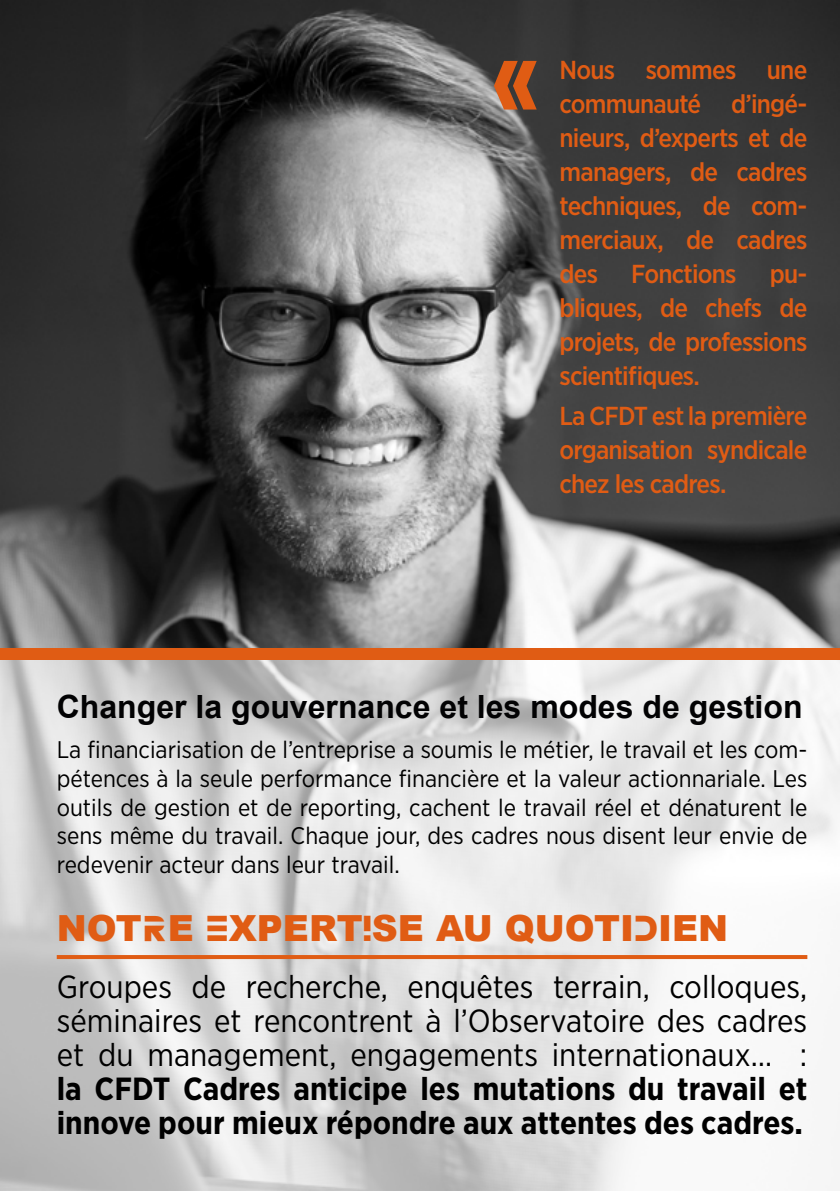
<style>
.page{position:relative;width:840px;height:1191px;background:#fff}
.page>*{position:absolute;margin:0;border:0;box-sizing:border-box;transform-origin:0 0}
.t1{font:146px "Bauhaus 93";color:#e05c14}
.t2{font:900 36px "Arial";color:#e05c14}
.t3{font:32px/34px "Gotham Narrow";color:#000;text-align:justify}
.t4{font:700 32px/34px "Gotham Narrow";color:#000}
.t5{font:700 32px "Arial";color:#020203}
.t6{font:500 26px/34px "Gotham Narrow";letter-spacing:-.03em;color:#e05c14;text-align:justify}
.t7{font:24px/28.8px "Gotham Narrow";color:#000;text-align:justify}
.s1{font-family:"CFDT";font-stretch:condensed}
</style>
<div class="page">
<img style="left:0;top:0;width:839px;height:648px">
<svg style="left:0;top:659px;width:839px;height:532px"></svg>
<hr style="left:57px;top:955px;width:749px;height:4px;background:#e05c14">
<div style="left:0;top:648px;width:839px;height:11px;background:#e05c14"></div>
<h1 class="t1" style="left:488px;top:-11px;width:56px">«</h1>
<p class="t6" style="left:559px;top:52px;width:249px">Nous sommes une communauté d’ingé&shy;nieurs, d’experts et de managers, de cadres techniques, de com&shy;merciaux, de cadres des</p>
<p class="t6" style="left:631px;top:256px;width:107px">Fonctions</p>
<p class="t6" style="left:559px;top:256px;width:249px;text-indent:210px">pu&shy;bliques, de chefs de projets, de professions scientifiques.</p>
<p class="t6" style="left:559px;top:398px;width:249px">La CFDT est la première organisation syndicale chez les cadres.</p>
<h3 class="t5" style="left:57px;top:684px;width:747px">Changer la gouvernance et les modes de gestion</h3>
<p class="t7" style="left:57px;top:734px;width:751px">La financiarisation de l’entreprise a soumis le métier, le travail et les com&shy;pétences à la seule performance financière et la valeur actionnariale. Les outils de gestion et de reporting, cachent le travail réel et dénaturent le sens même du travail. Chaque jour, des cadres nous disent leur envie de redevenir acteur dans leur travail.</p>
<h2 class="t2" style="left:57px;top:902px;width:672px">NOT<span class="s1">R</span>E <span class="s1">E</span>XPERT<span class="s1">I</span>SE AU QUOTI<span class="s1">D</span>IEN</h2>
<h3 class="t3" style="left:57px;top:969px;width:751px">Groupes de recherche, enquêtes terrain, colloques, séminaires et rencontrent à l’Observatoire des cadres et du management, engagements internationaux… :</h3>
<h3 class="t4" style="left:57px;top:1071px;width:751px">la CFDT Cadres anticipe les mutations du travail et innove pour mieux répondre aux attentes des cadres.</h3>
</div>
